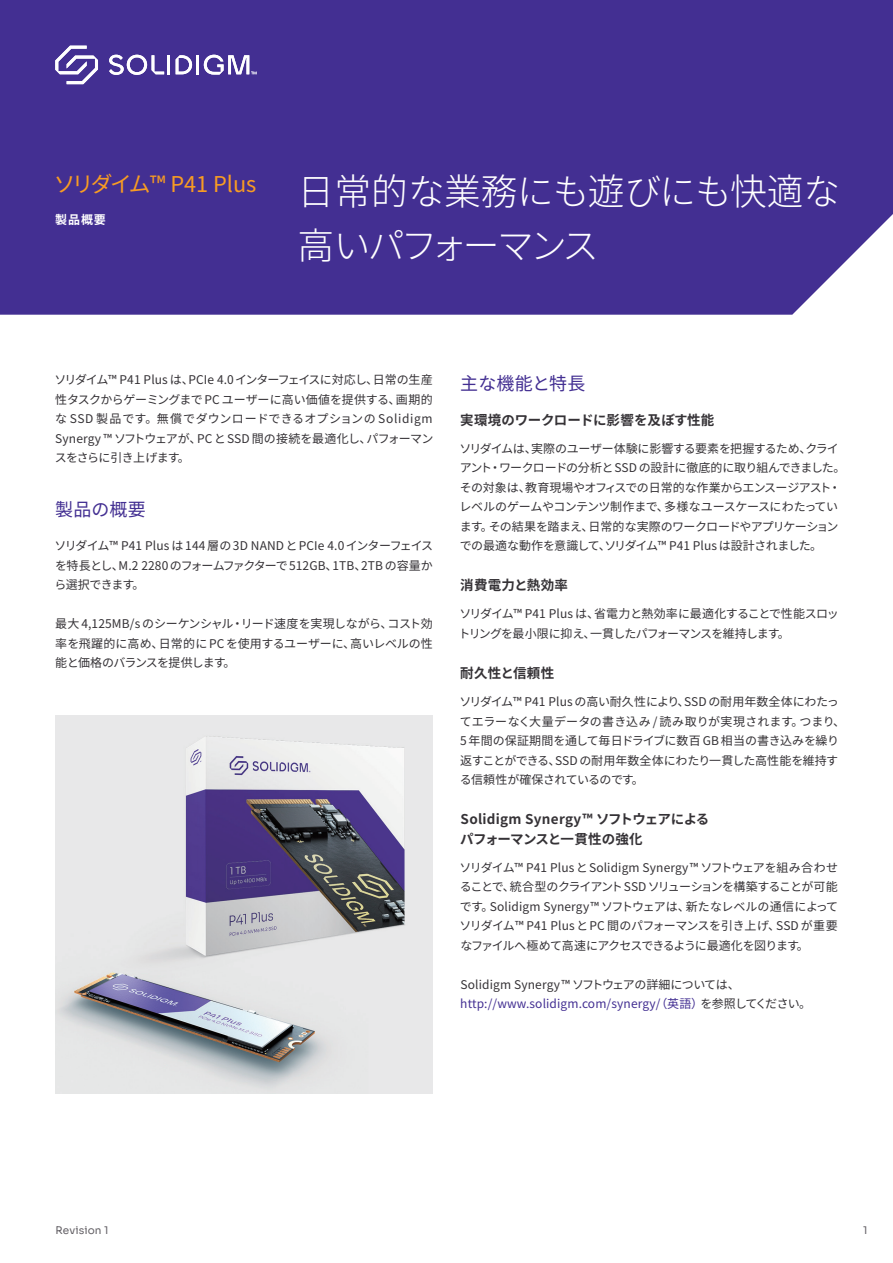
<style>
.page{position:relative;width:893px;height:1263px;background:#fff}
.page>*{position:absolute;margin:0;border:0;box-sizing:border-box;transform-origin:0 0}
.t1{font:300 36.75px/54px "Noto Sans JP";letter-spacing:-.03em;color:#fff}
.t2{font:21.75px "Noto Sans JP";color:#f89c23}
.t3{font:18px "Noto Sans JP";letter-spacing:.005em;color:#432f92}
.t4{font:700 13.5px/19.5px "Noto Sans JP";letter-spacing:.01em;color:#353236}
.t5{font:700 13.5px "Noto Sans JP";letter-spacing:-.01em;color:#353236}
.t6{font:12px/19.5px "Noto Sans JP";letter-spacing:-.02em;color:#353236;text-align:justify}
.t7{font:12px/19.5px "Noto Sans JP";letter-spacing:.01em;color:#353236}
.t8{font:12px/19.5px "Noto Sans JP";letter-spacing:-.055em;color:#353236}
.t9{font:700 12px "Noto Sans JP";color:#fff}
.t10{font:10.5px "Sora";letter-spacing:.01em;color:#646166}
.s1{color:#432f92}
</style>
<div class="page">
<div style="left:0;top:0;width:893px;height:315px;background:#432f92"></div>
<img style="left:55px;top:715px;width:378px;height:378px">
<svg style="left:55px;top:46px;width:43px;height:38px"></svg>
<svg style="left:176px;top:55px;width:80px;height:20px"></svg>
<svg style="left:109px;top:55px;width:61px;height:20px"></svg>
<h2 class="t2" style="left:54px;top:171px;width:204px">ソリダイム™ P41 Plus</h2>
<p class="t9" style="left:55px;top:213px;width:52px">製品概要</p>
<h1 class="t1" style="left:298px;top:165px;width:544px">日常的な業務にも遊びにも快適な高いパフォーマンス</h1>
<p class="t6" style="left:54px;top:370px;width:380px">ソリダイム™ P41 Plus は、PCIe 4.0インターフェイスに対応し、日常の生産性タスクからゲーミングまで PC ユーザーに高い価値を提供する、画期的な SSD 製品です。無償でダウンロードできるオプションの Solidigm Synergy ™ ソフトウェアが、PC とSSD 間の接続を最適化し、パフォーマンスをさらに引き上げます。</p>
<h3 class="t3" style="left:55px;top:500px;width:92px">製品の概要</h3>
<p class="t6" style="left:54px;top:536px;width:380px">ソリダイム™ P41 Plus は 144 層の 3D NAND とPCIe 4.0インターフェイスを特長とし、M.2 2280 のフォームファクターで512GB、1TB、2TB の容量から選択できます。</p>
<p class="t6" style="left:55px;top:614px;width:379px">最大 4,125MB/s のシーケンシャル・リード速度を実現しながら、コスト効率を飛躍的に高め、日常的に PC を使用するユーザーに、高いレベルの性能と価格のバランスを提供します。</p>
<h3 class="t3" style="left:460px;top:373px;width:127px">主な機能と特長</h3>
<p class="t5" style="left:460px;top:412px;width:256px">実環境のワークロードに影響を及ぼす性能</p>
<p class="t6" style="left:459px;top:439px;width:387px;text-align:left">ソリダイムは、実際のユーザー体験に影響する要素を把握するため、クライアント・ワークロードの分析とSSD の設計に徹底的に取り組んできました。その対象は、教育現場やオフィスでの日常的な作業からエンスージアスト・レベルのゲームやコンテンツ制作まで、多様なユースケースにわたっています。その結果を踏まえ、日常的な実際のワークロードやアプリケーションでの最適な動作を意識して、ソリダイム™ P41 Plus は設計されました。</p>
<p class="t4" style="left:460px;top:576px;width:109px">消費電力と熱効率</p>
<p class="t8" style="left:458px;top:604px;width:382px">ソリダイム™ P41 Plus は、省電力と熱効率に最適化することで性能スロットリングを最小限に抑え、一貫したパフォーマンスを維持します。</p>
<p class="t4" style="left:460px;top:664px;width:95px">耐久性と信頼性</p>
<p class="t6" style="left:459px;top:692px;width:387px;text-align:left">ソリダイム™ P41 Plus の高い耐久性により、SSD の耐用年数全体にわたってエラーなく大量データの書き込み / 読み取りが実現されます。つまり、5 年間の保証期間を通して毎日ドライブに数百 GB 相当の書き込みを繰り返すことができる、SSD の耐用年数全体にわたり一貫した高性能を維持する信頼性が確保されているのです。</p>
<p class="t4" style="left:460px;top:810px;width:250px">Solidigm Synergy™ ソフトウェアによるパフォーマンスと一貫性の強化</p>
<p class="t6" style="left:459px;top:858px;width:380px">ソリダイム™ P41 Plus とSolidigm Synergy™ ソフトウェアを組み合わせることで、統合型のクライアント SSD ソリューションを構築することが可能です。Solidigm Synergy™ ソフトウェアは、新たなレベルの通信によってソリダイム™ P41 Plus とPC 間のパフォーマンスを引き上げ、SSD が重要なファイルへ極めて高速にアクセスできるように最適化を図ります。</p>
<p class="t7" style="left:460px;top:975px;width:352px">Solidigm Synergy ™ ソフトウェアの詳細については、<span class="s1">http://www.solidigm.com/synergy/（英語）</span>を参照してください。</p>
<p class="t10" style="left:56px;top:1221px;width:55px">Revision 1</p>
<p class="t10" style="left:863px;top:1221px;width:6px">1</p>
</div>
